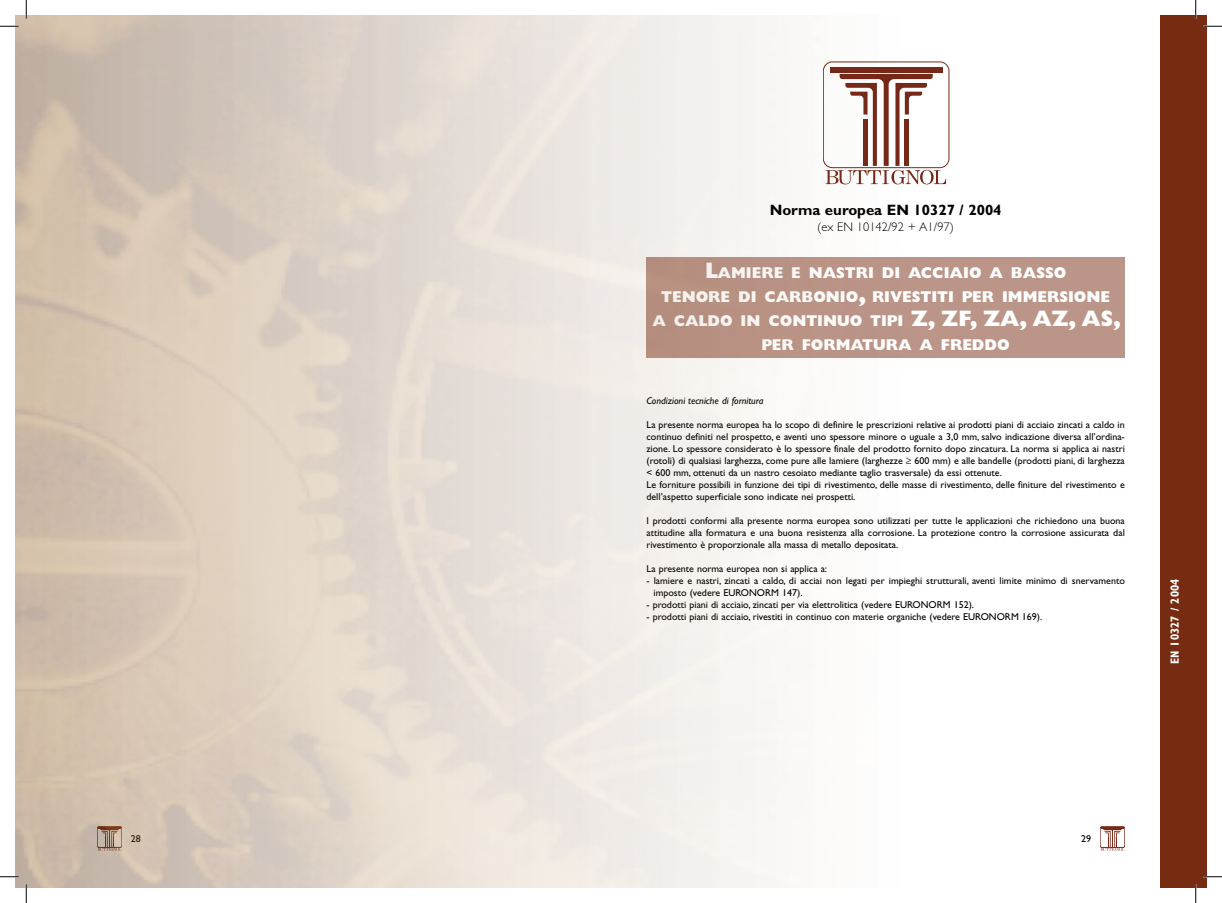
<style>
.page{position:relative;width:1222px;height:903px;background:#fff}
.page>*{position:absolute;margin:0;border:0;box-sizing:border-box;transform-origin:0 0}
.t1{font:800 15.75px/23.8px "Gill Sans";color:#fff;text-align:center;scale:.96 1}
.t2{font:700 15px "Gill Sans";color:#000}
.t3{font:300 12.5px "Gill Sans";color:#000}
.t4{font:700 condensed 11.88px "Gill Sans";color:#fff}
.t5{font:10px/12px "Gill Sans";color:#000}
.t6{font:italic 10px "Gill Sans";color:#000}
.s1{font-size:22.5px}
</style>
<div class="page">
<div style="left:1100px;top:827px;width:25px;height:20px;border:1px solid #772919;border-radius:2px"></div>
<svg style="left:1100px;top:828px;width:24px;height:23px"></svg>
<div style="left:1160px;top:16px;width:46px;height:871px;background:#772c12"></div>
<div style="left:830px;top:67px;width:112px;height:5px;background:#772919"></div>
<svg style="left:907px;top:74px;width:39px;height:110px"></svg>
<div style="left:646px;top:257px;width:479px;height:101px;background:#bb9588"></div>
<img style="left:16px;top:16px;width:891px;height:871px">
<svg style="left:0;top:25px;width:19px;height:2px"></svg>
<svg style="left:1203px;top:25px;width:19px;height:2px"></svg>
<svg style="left:0;top:876px;width:19px;height:1px"></svg>
<svg style="left:1203px;top:876px;width:19px;height:1px"></svg>
<svg style="left:25px;top:0;width:2px;height:19px"></svg>
<svg style="left:25px;top:884px;width:2px;height:19px"></svg>
<svg style="left:1195px;top:0;width:1px;height:19px"></svg>
<svg style="left:1195px;top:884px;width:1px;height:19px"></svg>
<h2 class="t2" style="left:770px;top:201px;width:233px">Norma europea EN 10327 / 2004</h2>
<p class="t3" style="left:817px;top:220px;width:138px">(ex EN 10142/92 + a 1/97)</p>
<h1 class="t1" style="left:652px;top:261px;width:490px"><span class="s1">L</span>AMIERE E NASTRI DI ACCIAIO A BASSO<br>TENORE DI CARBONIO<span class="s1">,</span> RIVESTITI PER IMMERSIONE<br>A CALDO IN CONTINUO TIPI <span class="s1">Z, ZF, ZA, AZ, AS, </span>PER FORMATURA A FREDDO</h1>
<p class="t6" style="left:646px;top:395px;width:119px">Condizioni tecniche di fornitura</p>
<p class="t5" style="left:646px;top:419px;width:480px">La presente norma europea ha lo scopo di definire le prescrizioni relative ai prodotti piani di acciaio zincati a caldo in continuo definiti nel prospetto, e aventi uno spessore minore o uguale a 3,0 mm, salvo indicazione diversa all’ordina&shy;zione. Lo spessore considerato è lo spessore finale del prodotto fornito dopo zincatura. La norma si applica ai nastri (rotoli) di qualsiasi larghezza, come pure alle lamiere (larghezze ≥ 600 mm) e alle bandelle (prodotti piani, di larghezza &lt; 600 mm, ottenuti da un nastro cesoiato mediante taglio trasversale) da essi ottenute.<br>Le forniture possibili in funzione dei tipi di rivestimento, delle masse di rivestimento, delle finiture del rivestimento e dell’aspetto superficiale sono indicate nei prospetti.</p>
<p class="t5" style="left:646px;top:515px;width:480px;text-align:justify">I prodotti conformi alla presente norma europea sono utilizzati per tutte le applicazioni che richiedono una buona attitudine alla formatura e una buona resistenza alla corrosione. La protezione contro la corrosione assicurata dal rivestimento è proporzionale alla massa di metallo depositata.</p>
<p class="t5" style="left:646px;top:563px;width:182px">La presente norma europea non si applica a:</p>
<p class="t5" style="left:653px;top:575px;width:473px;text-indent:-7px">- lamiere e nastri, zincati a caldo, di acciai non legati per impieghi strutturali, aventi limite minimo di snervamento imposto (vedere EURONORM 147).</p>
<p class="t5" style="left:646px;top:599px;width:329px">- prodotti piani di acciaio, zincati per via elettrolitica (vedere EURONORM 152).</p>
<p class="t5" style="left:646px;top:611px;width:397px">- prodotti piani di acciaio, rivestiti in continuo con materie organiche (vedere EURONORM 169).</p>
<p class="t4" style="left:1168px;top:664px;width:87px;rotate:-90deg">EN 10327 / 2004</p>
<p class="t5" style="left:131px;top:832px;width:11px">28</p>
<p class="t5" style="left:1081px;top:832px;width:11px">29</p>
</div>
